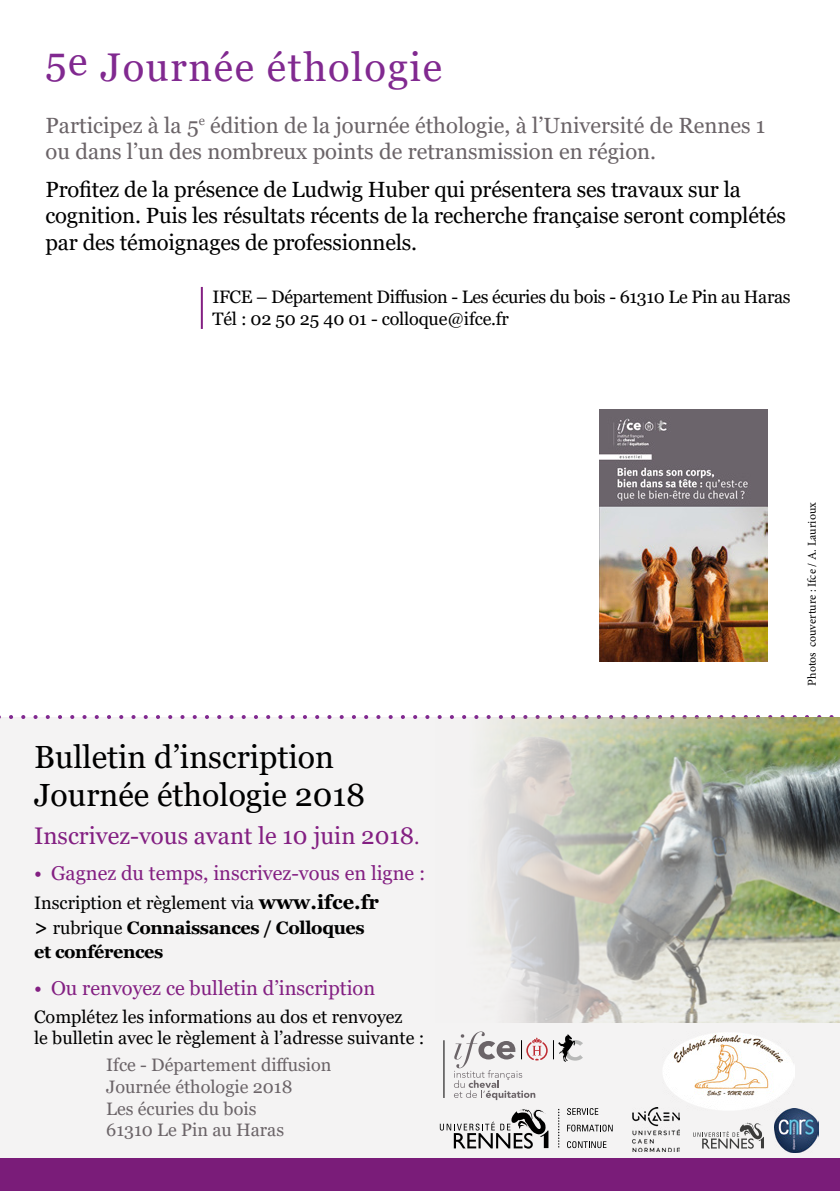
<style>
.page{position:relative;width:840px;height:1191px;background:#fff}
.page>*{position:absolute;margin:0;border:0;box-sizing:border-box;transform-origin:0 0}
.t1{font:40px "Georgia";letter-spacing:.04em;color:#812990}
.t2{font:32px/38px "Georgia";color:#000}
.t3{font:24px "Georgia";color:#831f82}
.t4{font:22px/26.4px "Georgia";letter-spacing:-.01em;color:#000}
.t5{font:22px/26.4px "Georgia";color:#6b6468}
.t6{font:20px "Georgia";color:#831f82}
.t7{font:18px/21.6px "Georgia";letter-spacing:-.02em;color:#000}
.t8{font:18px/21.6px "Georgia";color:#000}
.t9{font:700 18px/24px "Georgia";letter-spacing:-.02em;color:#000}
.t10{font:18px/21.6px "Georgia";color:#6b6468}
.t11{font:12px "Minion Pro";color:#000}
.s1{font-family:"Minion Pro"}
.s2{font-weight:400}
.s3{font-size:20px}
</style>
<div class="page">
<div style="left:0;top:717px;width:839px;height:471px;background:#f4f3f3"></div>
<svg style="left:839px;top:717px;width:1px;height:459px"></svg>
<svg style="left:0;top:715px;width:831px;height:4px"></svg>
<hr style="left:201px;top:287px;width:2px;height:42px;background:#831f82">
<div style="left:0;top:1158px;width:839px;height:33px;background:#7a1c79"></div>
<img style="left:435px;top:717px;width:404px;height:305px">
<hr style="left:443px;top:1040px;width:1px;height:58px;background:#000">
<svg style="left:553px;top:1034px;width:29px;height:27px"></svg>
<svg style="left:453px;top:1031px;width:94px;height:69px"></svg>
<img style="left:663px;top:1033px;width:131px;height:77px">
<img style="left:773px;top:1108px;width:45px;height:44px">
<img style="left:632px;top:1107px;width:47px;height:44px">
<img style="left:599px;top:409px;width:168px;height:252px">
<svg style="left:439px;top:1109px;width:109px;height:39px"></svg>
<svg style="left:567px;top:1108px;width:31px;height:7px"></svg>
<svg style="left:567px;top:1124px;width:45px;height:7px"></svg>
<svg style="left:567px;top:1141px;width:39px;height:7px"></svg>
<svg style="left:558px;top:1108px;width:1px;height:37px"></svg>
<svg style="left:693px;top:1122px;width:70px;height:26px"></svg>
<h1 class="t1" style="left:45px;top:43px;width:398px">5e Journée éthologie</h1>
<p class="t5" style="left:45px;top:112px;width:721px">Participez à la 5<sup>e</sup> édition de la journée éthologie, à l’Université de Rennes 1 ou dans l’un des nombreux points de retransmission en région.</p>
<p class="t4" style="left:45px;top:176px;width:741px">Profitez de la présence de Ludwig Huber qui présentera ses travaux sur la cognition. Puis les résultats récents de la recherche française seront complétés par des témoignages de professionnels.</p>
<p class="t7" style="left:212px;top:287px;width:579px">IFCE – Département Diffusion - Les écuries du bois - 61310 Le Pin au Haras<br>Tél : 02 50 25 40 01 - colloque@ifce.fr</p>
<h2 class="t2" style="left:34px;top:738px;width:332px">Bulletin d’inscription<br>Journée éthologie 2018</h2>
<p class="t3" style="left:34px;top:821px;width:387px">Inscrivez-vous avant le 10 juin 2018<span class="s1">.</span></p>
<p class="t6" style="left:34px;top:860px;width:392px">• Gagnez du temps, inscrivez-vous en ligne :</p>
<p class="t9" style="left:34px;top:891px;width:346px"><span class="s2">Inscription et règlement via</span> <span class="s3">www.ifce.fr &gt;</span> <span class="s2">rubrique</span> Connaissances / Colloques et conférences</p>
<p class="t6" style="left:34px;top:976px;width:342px">• Ou renvoyez ce bulletin d’inscription</p>
<p class="t8" style="left:34px;top:1006px;width:391px">Complétez les informations au dos et renvoyez<br>le bulletin avec le règlement à l’adresse suivante :</p>
<p class="t10" style="left:106px;top:1054px;width:227px">Ifce - Département diffusion<br>Journée éthologie 2018<br>Les écuries du bois<br>61310 Le Pin au Haras</p>
<p class="t11" style="left:803px;top:685px;width:185px;rotate:-90deg">Photos couverture : Ifce / A. Laurioux</p>
</div>
